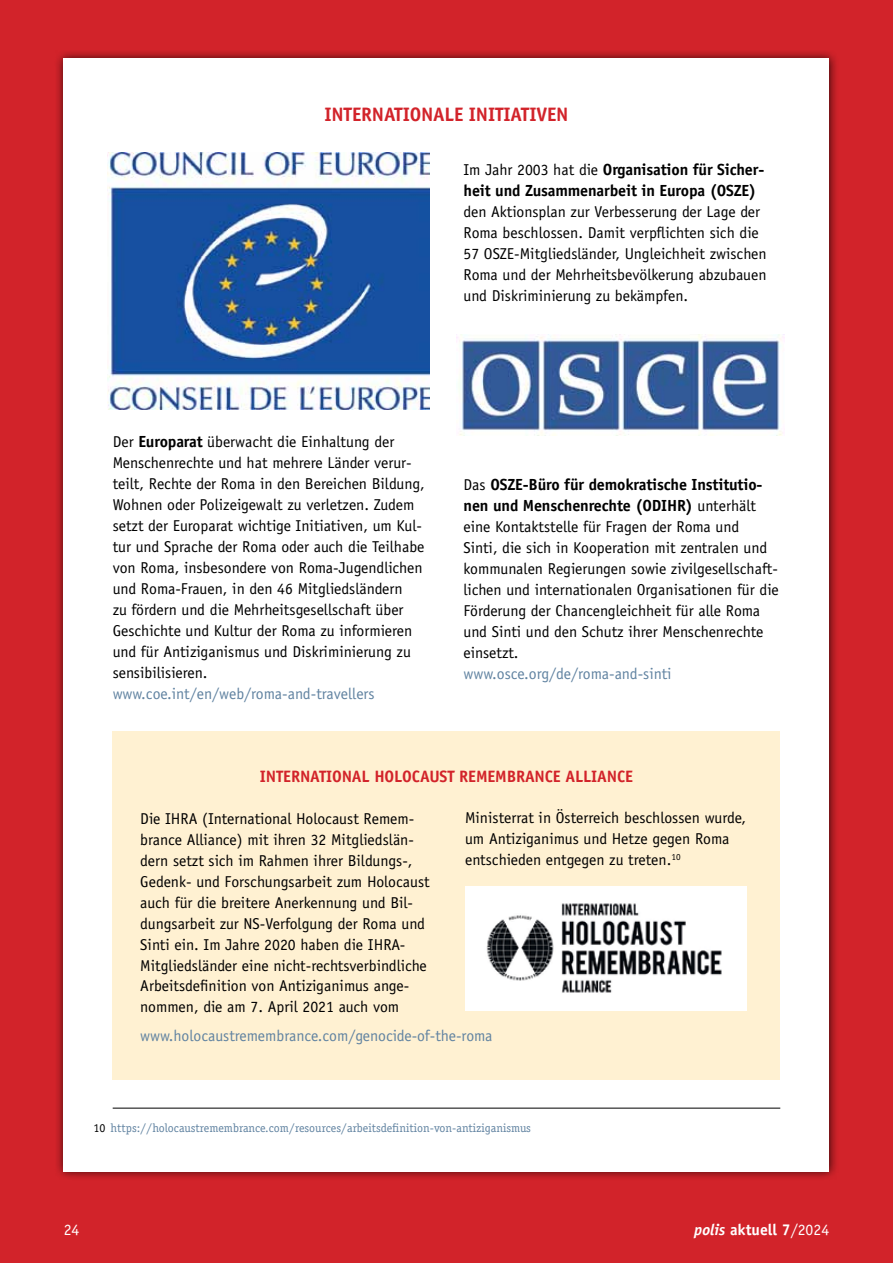
<style>
.page{position:relative;width:893px;height:1263px;background:#d2232a}
.page>*{position:absolute;margin:0;border:0;box-sizing:border-box;transform-origin:0 0}
.t1{font:700 19.5px "Officina Sans Std";color:#d2232a}
.t2{font:700 16.5px "Officina Sans Std";letter-spacing:-.01em;color:#d2232a}
.t3{font:700 16.2px/21px "Officina Sans Std";letter-spacing:-.01em;color:#000}
.t4{font:15.75px/21px "Officina Sans Std";color:#000}
.t5{font:15.75px "Officina Sans Std";color:#6183a1}
.t6{font:700 15.75px "Officina Sans Std";color:#fff}
.t7{font:15.75px "Officina Sans Std";color:#fff}
.t8{font:12px "Officina Serif Std";color:#6183a1}
.s1{font-weight:400;font-size:15.75px}
.s2{font-weight:700;font-size:16.2px}
.s3{color:#000}
.s4{font-style:italic}
.s5{font-weight:400}
</style>
<div class="page">
<div style="left:54px;top:49px;width:785px;height:1132px;background:#000;opacity:.75"></div>
<div style="left:64px;top:58px;width:765px;height:1113px;background:#fff"></div>
<hr style="left:113px;top:1108px;width:667px;height:1px;background:#000">
<img style="left:107px;top:152px;width:322px;height:257px">
<img style="left:456px;top:334px;width:328px;height:102px">
<div style="left:113px;top:730px;width:667px;height:349px;background:#fff1d2"></div>
<div style="left:465px;top:886px;width:281px;height:124px;background:#fff"></div>
<img style="left:486px;top:903px;width:236px;height:90px">
<p class="t1" style="left:324px;top:103px;width:11px">INTERNATIONALE</p>
<p class="t1" style="left:469px;top:103px;width:10px">INITIATI</p>
<p class="t1" style="left:536px;top:103px;width:21px">VEN</p>
<p class="t3" style="left:463px;top:159px;width:302px"><span class="s1">Im Jahr 2003 hat die</span> Organisation für Sicher&shy;heit und Zusammenarbeit in Europa (OSZE)</p>
<p class="t4" style="left:463px;top:201px;width:305px">den Aktionsplan zur Verbesserung der Lage der Roma beschlossen. Damit verpflichten sich die 57 OSZE-Mitgliedsländer, Ungleichheit zwischen Roma und der Mehrheitsbevölkerung abzubauen und Diskriminierung zu bekämpfen.</p>
<p class="t4" style="left:113px;top:431px;width:314px">Der <span class="s2">Europarat</span> überwacht die Einhaltung der Menschenrechte und hat mehrere Länder verur&shy;teilt, Rechte der Roma in den Bereichen Bildung, Wohnen oder Polizeigewalt zu verletzen. Zudem setzt der Europarat wichtige Initiativen, um Kul&shy;tur und Sprache der Roma oder auch die Teilhabe von Roma, insbesondere von Roma-Jugendlichen und Roma-Frauen, in den 46 Mitgliedsländern<br>zu fördern und die Mehrheitsgesellschaft über Geschichte und Kultur der Roma zu informieren und für Antiziganismus und Diskriminierung zu sensibilisieren.</p>
<p class="t5" style="left:113px;top:684px;width:264px">www.coe.int/en/web/roma-and-travellers</p>
<p class="t3" style="left:463px;top:474px;width:301px"><span class="s1">Das</span> OSZE-Büro für demokratische Institutio&shy;nen und Menschenrechte (ODIHR</p>
<p class="t4" style="left:463px;top:495px;width:317px;text-indent:222px"><span class="s2">)</span> unterhält eine Kontaktstelle für Fragen der Roma und<br>Sinti, die sich in Kooperation mit zentralen und kommunalen Regierungen sowie zivilgesellschaft&shy;lichen und internationalen Organisationen für die Förderung der Chancengleichheit für alle Roma und Sinti und den Schutz ihrer Menschenrechte einsetzt.</p>
<p class="t5" style="left:463px;top:664px;width:210px">www.osce.org/de/roma-and-sinti</p>
<p class="t2" style="left:260px;top:766px;width:375px">International H olocaust Remembrance Alliance</p>
<p class="t4" style="left:140px;top:808px;width:291px">Die IHRA (International Holocaust Remem&shy;brance Alliance) mit ihren 32 Mitgliedslän&shy;dern setzt sich im Rahmen ihrer Bildungs-, Gedenk- und Forschungsarbeit zum Holocaust auch für die breitere Anerkennung und Bil&shy;dungsarbeit zur NS-Verfolgung der Roma und Sinti ein. Im Jahre 2020 haben die IHRA-Mitgliedsländer eine nicht-rechtsverbindliche Arbeitsdefinition von Antiziganimus ange&shy;nommen, die am 7. April 2021 auch vom</p>
<p class="t4" style="left:465px;top:808px;width:283px">Ministerrat in Österreich beschlossen wurde, um Antiziganimus und Hetze gegen Roma entschieden entgegen zu treten.<sup>10</sup></p>
<p class="t5" style="left:140px;top:1027px;width:354px">www.holocaustremembrance.com/genocide-of-the-roma</p>
<p class="t8" style="left:94px;top:1121px;width:439px"><span class="s3">10</span> https://holocaustremembrance.com/resources/arbeitsdefinition-von-antiziganismus</p>
<p class="t7" style="left:64px;top:1220px;width:17px">24</p>
<p class="t6" style="left:694px;top:1219px;width:137px"><span class="s4">polis</span> aktuell 7<span class="s5">/2024</span></p>
</div>
